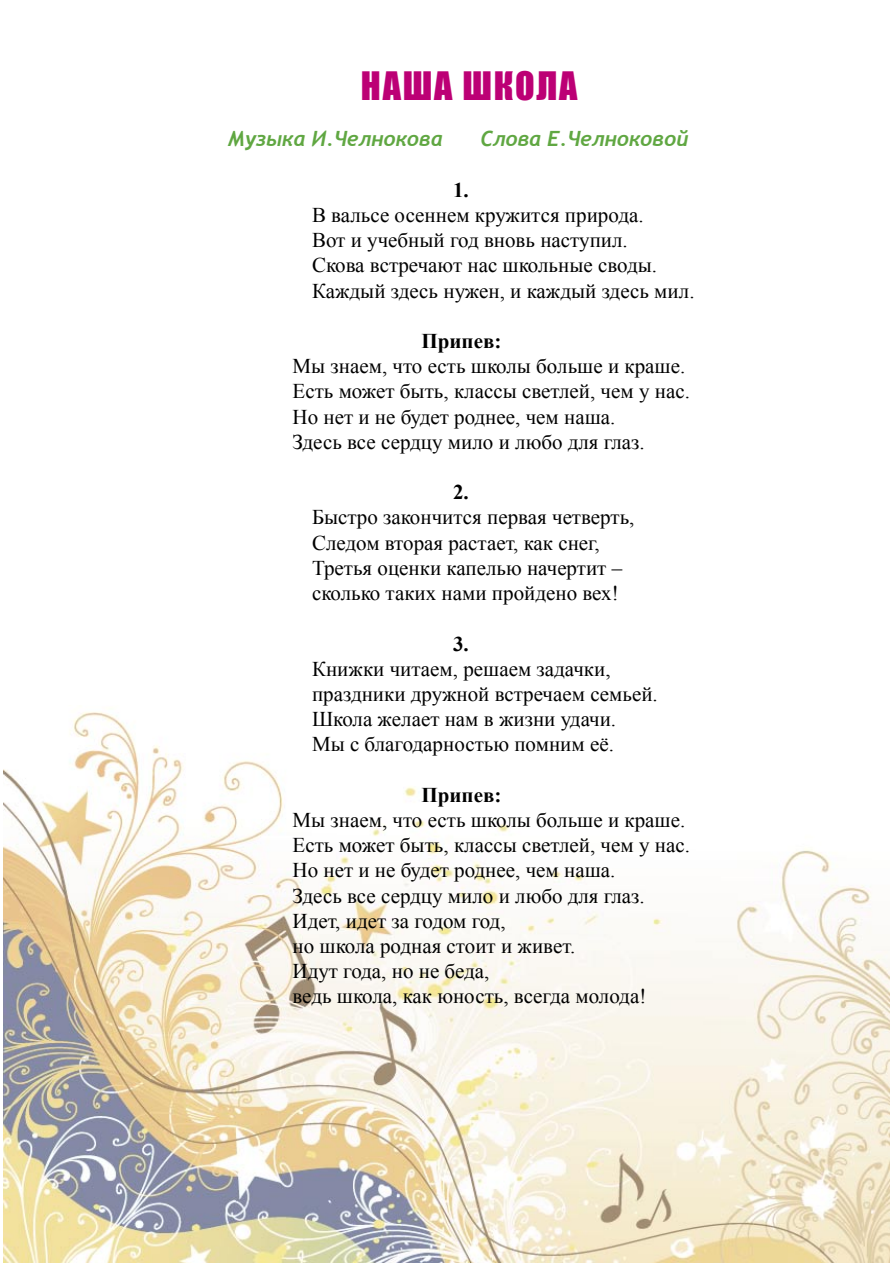
<style>
.page{position:relative;width:893px;height:1263px;background:#fff}
.page>*{position:absolute;margin:0;border:0;box-sizing:border-box;transform-origin:0 0}
.t1{font:36px "Impact";letter-spacing:.05em;color:#bc0075}
.t2{font:21px/25.2px "Times New Roman";color:#000}
.t3{font:italic 700 21px "Trebuchet";color:#60a742}
.t4{font:700 21px "Times New Roman";color:#000}
</style>
<div class="page">
<img style="left:4px;top:712px;width:886px;height:551px">
<h1 class="t1" style="left:361px;top:58px;width:218px">НАША ШКОЛА</h1>
<p class="t3" style="left:228px;top:126px;width:216px">Музыка И.Челнокова</p>
<p class="t3" style="left:480px;top:126px;width:209px">Слова Е.Челноковой</p>
<p class="t4" style="left:453px;top:175px;width:17px">1.</p>
<p class="t2" style="left:312px;top:202px;width:384px">В вальсе осеннем кружится природа.<br>Вот и учебный год вновь наступил.<br>Скова встречают нас школьные своды.<br>Каждый здесь нужен, и каждый здесь мил.</p>
<p class="t4" style="left:422px;top:326px;width:81px">Припев:</p>
<p class="t2" style="left:292px;top:353px;width:399px">Мы знаем, что есть школы больше и краше.<br>Есть может быть, классы светлей, чем у нас.<br>Но нет и не будет роднее, чем наша.<br>Здесь все сердцу мило и любо для глаз.</p>
<p class="t4" style="left:453px;top:478px;width:17px">2.</p>
<p class="t2" style="left:312px;top:504px;width:324px">Быстро закончится первая четверть, Следом вторая растает, как снег, Третья оценки капелью начертит – сколько таких нами пройдено вех!</p>
<p class="t4" style="left:453px;top:629px;width:17px">3.</p>
<p class="t2" style="left:312px;top:656px;width:347px">Книжки читаем, решаем задачки, праздники дружной встречаем семьей.<br>Школа желает нам в жизни удачи.<br>Мы с благодарностью помним её.</p>
<p class="t4" style="left:422px;top:780px;width:81px">Припев:</p>
<p class="t2" style="left:292px;top:807px;width:399px">Мы знаем, что есть школы больше и краше.<br>Есть может быть, классы светлей, чем у нас.<br>Но нет и не будет роднее, чем наша.<br>Здесь все сердцу мило и любо для глаз.<br>Идет, идет за годом год,<br>но школа родная стоит и живет.<br>Идут года, но не беда,<br>ведь школа, как юность, всегда молода!</p>
</div>
